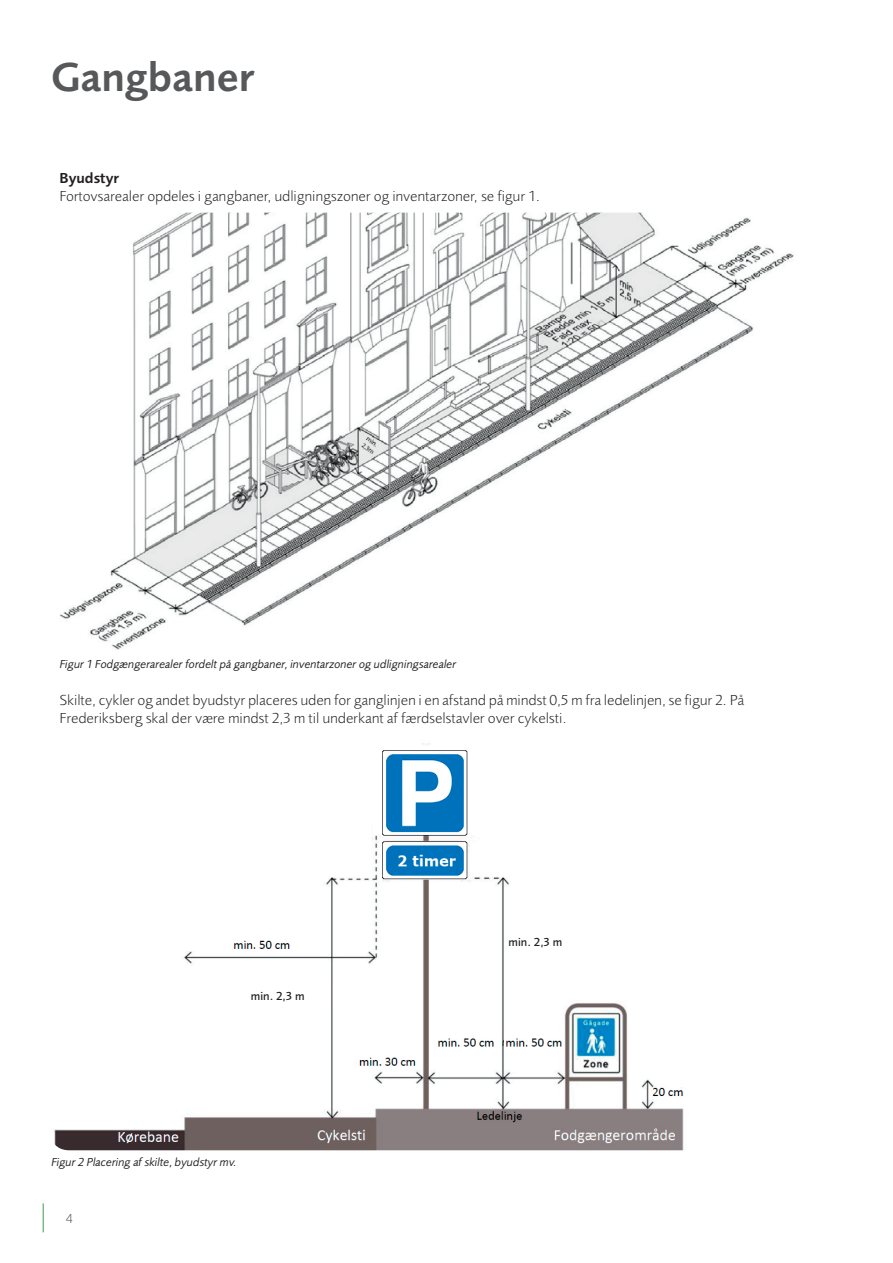
<style>
.page{position:relative;width:893px;height:1263px;background:#fff}
.page>*{position:absolute;margin:0;border:0;box-sizing:border-box;transform-origin:0 0}
.t1{font:42px "Foundry Sans Demi";color:#57585a}
.t2{font:300 15px/18px "Foundry Sans";color:#231f20}
.t3{font:15px "Foundry Sans Demi";color:#231f20}
.t4{font:300 13.5px "Foundry Sans";color:#57585a}
.t5{font:italic 12px "Foundry Sans";color:#231f20}
.t6{font:500 12px "Foundry Sans";color:#231f20}
</style>
<div class="page">
<svg style="left:43px;top:1203px;width:1px;height:29px"></svg>
<img style="left:60px;top:213px;width:734px;height:437px">
<img style="left:54px;top:743px;width:630px;height:407px">
<div style="left:251px;top:991px;width:73px;height:17px;background:#fff"></div>
<div style="left:509px;top:937px;width:72px;height:17px;background:#fff"></div>
<h1 class="t1" style="left:51px;top:53px;width:205px">Gangbaner</h1>
<p class="t3" style="left:60px;top:169px;width:61px">Byudstyr</p>
<p class="t2" style="left:60px;top:187px;width:482px">Fortovsarealer opdeles i gangbaner, udligningszoner og inventarzoner, se figur 1.</p>
<p class="t5" style="left:60px;top:657px;width:398px">Figur 1 Fodgængerarealer fordelt på gangbaner, inventarzoner og udligningsarealer</p>
<p class="t2" style="left:60px;top:691px;width:686px">Skilte, cykler og andet byudstyr placeres uden for ganglinjen i en afstand på mindst 0,5 m fra ledelinjen, se figur 2. På<br>Frederiksberg skal der være mindst 2,3 m til underkant af færdselstavler over cykelsti.</p>
<p class="t6" style="left:251px;top:989px;width:55px">min. 2,3 m</p>
<p class="t5" style="left:51px;top:1155px;width:187px">Figur 2 Placering af skilte, byudstyr mv.</p>
<p class="t4" style="left:66px;top:1210px;width:8px">4</p>
<p class="t6" style="left:509px;top:935px;width:55px">min. 2,3 m</p>
</div>
